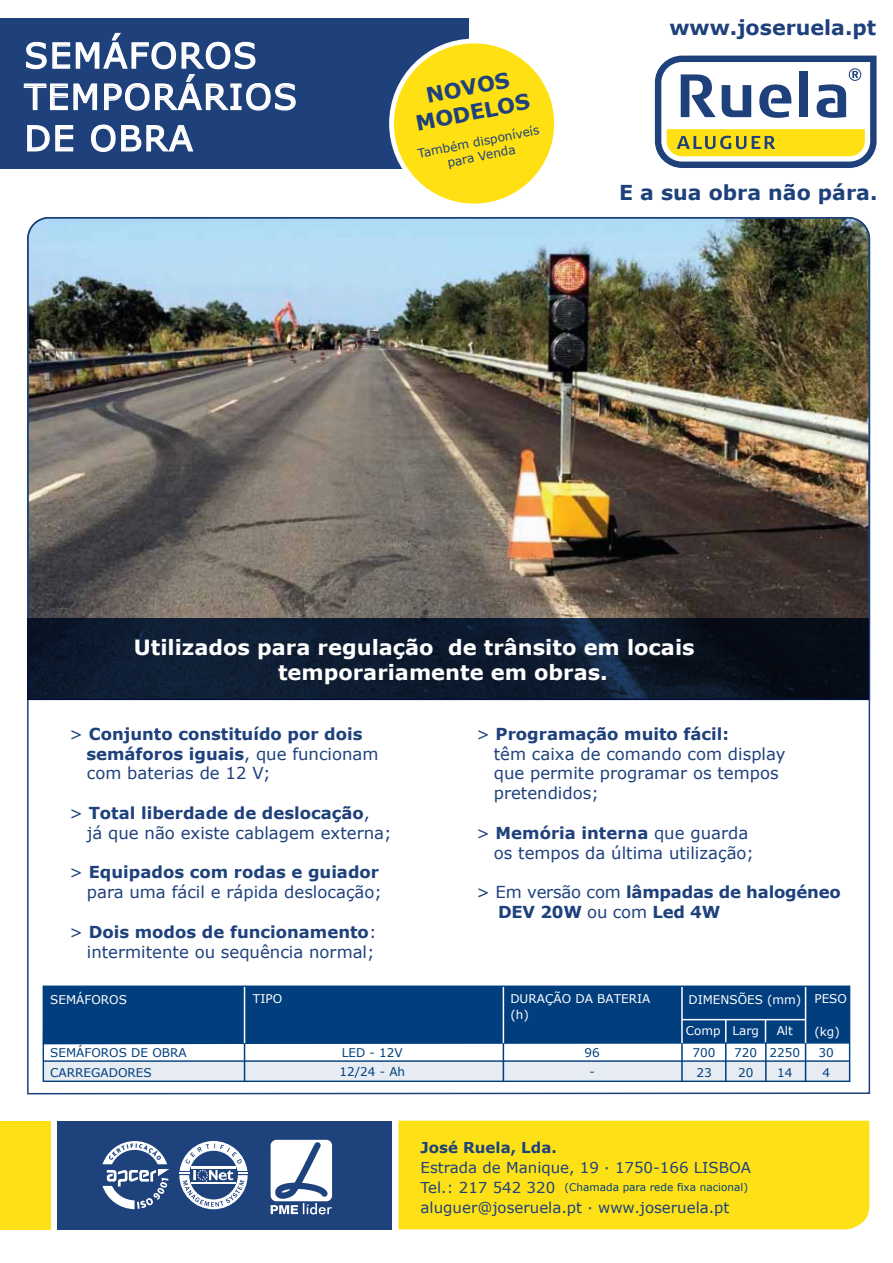
<style>
.page{position:relative;width:893px;height:1263px;background:#fff}
.page>*{position:absolute;margin:0;border:0;box-sizing:border-box;transform-origin:0 0}
.t1{font:34.5px/41.4px "Verdana";letter-spacing:.045em;color:#fff}
.t2{font:700 21px/25.2px "Verdana";color:#fff}
.t3{font:700 21px/25.2px "Verdana";color:#1e417c;text-align:center}
.t4{font:700 20.55px "Verdana";color:#1e417c}
.t5{font:16.5px/19.8px "Verdana";color:#1e417c}
.t6{font:700 16.5px/19.8px "Verdana";color:#1e417c}
.t7{font:15px/20px "Verdana";color:#1d427c}
.t8{font:700 15px "Verdana";color:#1d427c}
.t9{font:12.15px/14.7px "Verdana";color:#1e417c;text-align:center}
.t10{font:12px/19.4px "Verdana";color:#003e7e;text-align:center}
.t11{font:12px/16.5px "Verdana";color:#fff}
.t12{font:10.5px "Verdana";color:#003e7e}
.s1{font-weight:400}
.s2{font-weight:700}
</style>
<div class="page">
<div style="left:398px;top:1121px;width:472px;height:109px;background:#fee016"></div>
<div style="left:57px;top:1121px;width:335px;height:108px;background:#1d427c"></div>
<div style="left:0;top:1121px;width:50px;height:108px;background:#fee016"></div>
<svg style="left:271px;top:1140px;width:61px;height:74px"></svg>
<svg style="left:103px;top:1141px;width:66px;height:68px"></svg>
<svg style="left:179px;top:1141px;width:69px;height:68px"></svg>
<div style="left:0;top:18px;width:468px;height:150px;background:#1e417c"></div>
<svg style="left:23px;top:32px;width:273px;height:79px"></svg>
<svg style="left:27px;top:125px;width:47px;height:27px"></svg>
<svg style="left:91px;top:124px;width:103px;height:28px"></svg>
<img style="left:27px;top:217px;width:844px;height:878px">
<svg style="left:655px;top:56px;width:222px;height:112px"></svg>
<div style="left:392px;top:41px;width:164px;height:165px;background:#fee013;border-radius:50%"></div>
<div style="left:389px;top:39px;width:170px;height:169px;border:5px solid #fff;border-radius:50%"></div>
<svg style="left:27px;top:618px;width:841px;height:81px;fill:#0d1b2f"></svg>
<div style="left:43px;top:1061px;width:807px;height:20px;background:#e6ecf2"></div>
<div style="left:45px;top:987px;width:803px;height:57px;background:#003e7e"></div>
<hr style="left:681px;top:975px;width:2px;height:68px;background:#fff">
<hr style="left:805px;top:1043px;width:1px;height:38px;background:#003e7e">
<hr style="left:805px;top:975px;width:1px;height:68px;background:#fff">
<svg style="left:725px;top:1020px;width:1px;height:22px"></svg>
<svg style="left:765px;top:1020px;width:1px;height:22px"></svg>
<hr style="left:682px;top:1019px;width:123px;height:1px;background:#fff">
<hr style="left:725px;top:1042px;width:1px;height:39px;background:#003e7e">
<hr style="left:765px;top:1042px;width:2px;height:39px;background:#003e7e">
<hr style="left:681px;top:1043px;width:2px;height:38px;background:#003e7e">
<hr style="left:503px;top:975px;width:1px;height:68px;background:#fff">
<hr style="left:503px;top:1043px;width:1px;height:39px;background:#003e7e">
<hr style="left:244px;top:975px;width:1px;height:68px;background:#fff">
<hr style="left:244px;top:1043px;width:1px;height:39px;background:#003e7e">
<div style="left:43px;top:985px;width:807px;height:97px;border:1px solid #003e7e"></div>
<hr style="left:44px;top:1060px;width:806px;height:2px;background:#003e7e">
<h1 class="t1" style="left:25px;top:34px;width:274px">SEMÁFOROS<br>TEMPORÁRIOS<br>DE OBRA</h1>
<p class="t3" style="left:409px;top:86px;width:117px;rotate:-11deg">NOVOS<br>MODELOS</p>
<p class="t9" style="left:416px;top:146px;width:125px;rotate:-11deg">Também disponíveís para Venda</p>
<p class="t4" style="left:669px;top:13px;width:208px">www.joseruela.pt</p>
<p class="t4" style="left:619px;top:178px;width:260px">E a sua obra não pára.</p>
<p class="t2" style="left:278px;top:634px;width:418px;text-indent:-144px">Utilizados para regulação de trânsito em locais temporariamente em obras.</p>
<p class="t6" style="left:86px;top:723px;width:294px;text-indent:-17px"><span class="s1">&gt;</span> Conjunto constituído por dois semáforos iguais<span class="s1">, que funcionam com baterias de 12 V;</span></p>
<p class="t5" style="left:87px;top:803px;width:306px;text-indent:-17px">&gt; <span class="s2">Total liberdade de deslocação</span>,<br>já que não existe cablagem externa;</p>
<p class="t5" style="left:69px;top:862px;width:314px;text-align:right">&gt; <span class="s2">Equipados com rodas e guiador </span>para uma fácil e rápida deslocação;</p>
<p class="t5" style="left:69px;top:922px;width:309px;text-align:right">&gt; <span class="s2">Dois modos de funcionamento</span>: intermitente ou sequência normal;</p>
<p class="t5" style="left:494px;top:724px;width:293px;text-indent:-17px">&gt; <span class="s2">Programação muito fácil:<br></span>têm caixa de comando com display que permite programar os tempos pretendidos;</p>
<p class="t5" style="left:494px;top:823px;width:262px;text-indent:-17px">&gt; <span class="s2">Memória interna</span> que guarda os tempos da última utilização;</p>
<p class="t6" style="left:498px;top:882px;width:344px;text-indent:-22px"><span class="s1">&gt; Em versão com</span> lâmpadas de halogéneo<br>DEV 20W <span class="s1">ou com</span> Led 4W</p>
<p class="t11" style="left:50px;top:991px;width:78px">SEMÁFOROS</p>
<p class="t11" style="left:253px;top:990px;width:31px">TIPO</p>
<p class="t11" style="left:510px;top:990px;width:142px">DURAÇÃO DA BATERIA (h)</p>
<p class="t10" style="left:50px;top:1043px;width:138px;text-align:left">SEMÁFOROS DE OBRA<br>CARREGADORES</p>
<p class="t10" style="left:339px;top:1043px;width:67px;line-height:18.6px;text-align:left">LED - 12V<br>12/24 - Ah</p>
<p class="t10" style="left:584px;top:1043px;width:17px;line-height:18.6px">96 -</p>
<p class="t11" style="left:688px;top:991px;width:114px">DIMENSÕES (mm)</p>
<p class="t11" style="left:686px;top:1022px;width:75px">Comp Larg</p>
<p class="t11" style="left:777px;top:1022px;width:18px">Alt</p>
<p class="t11" style="left:814px;top:990px;width:34px">PESO</p>
<p class="t11" style="left:814px;top:1023px;width:27px">(kg)</p>
<p class="t10" style="left:693px;top:1043px;width:24px">700<br>23</p>
<p class="t10" style="left:734px;top:1043px;width:24px">720<br>20</p>
<p class="t10" style="left:769px;top:1043px;width:32px">2250<br>14</p>
<p class="t10" style="left:818px;top:1043px;width:17px">30<br>4</p>
<p class="t8" style="left:421px;top:1137px;width:138px">José Ruela, Lda.</p>
<p class="t7" style="left:421px;top:1157px;width:332px">Estrada de Manique, 19 ∙ 1750-166 LISBOA<br>Tel.: 217 542 320<br>aluguer@joseruela.pt ∙ www.joseruela.pt</p>
<p class="t12" style="left:565px;top:1180px;width:185px">(Chamada para rede fixa nacional)</p>
</div>
